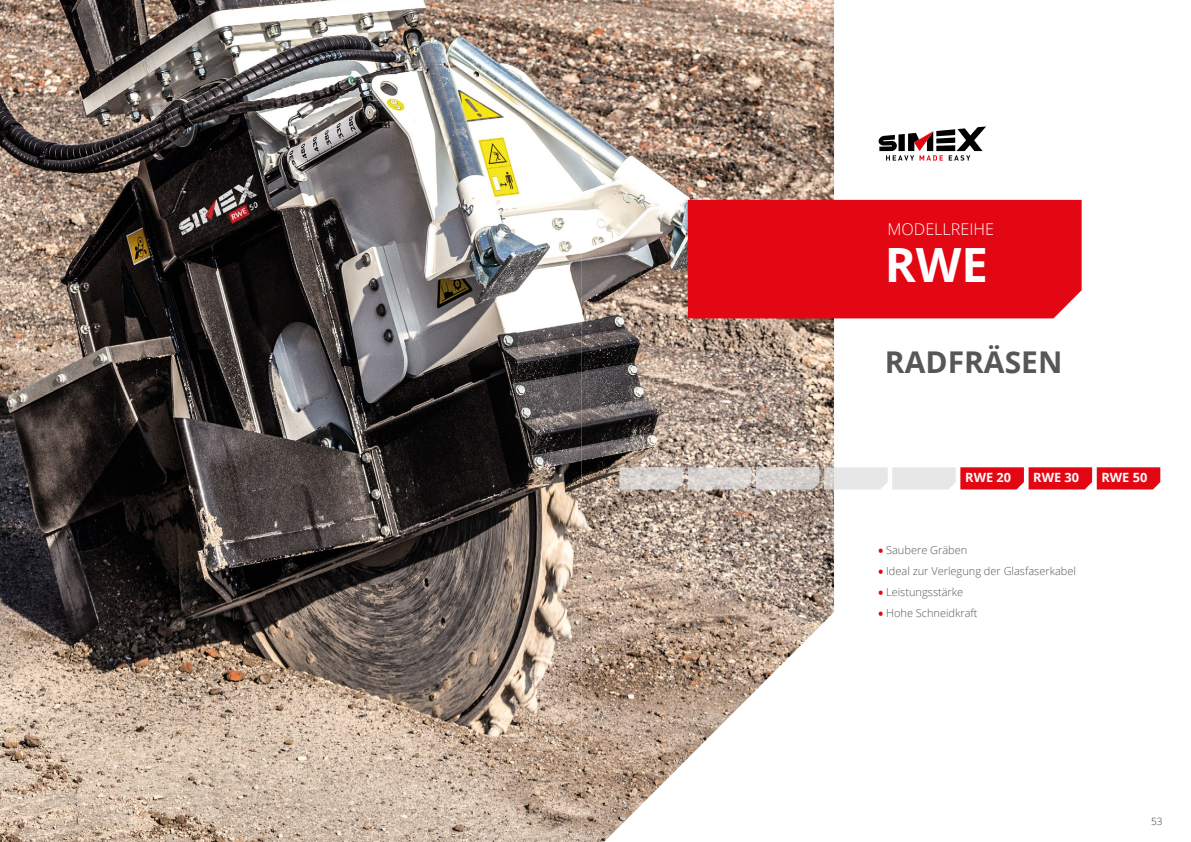
<style>
.page{position:relative;width:1191px;height:842px;background:#fff}
.page>*{position:absolute;margin:0;border:0;box-sizing:border-box;transform-origin:0 0}
.t1{font:700 47.2px "Open Sans";color:#fff}
.t2{font:700 30px "Open Sans";color:#575756}
.t3{font:300 16.2px "Open Sans";color:#fff}
.t4{font:700 12.8px "Open Sans";color:#fff}
.t5{font:300 11px "Open Sans";color:#575756}
.t6{font:300 10px "Open Sans";color:#3c3c3b}
.s1{font-weight:800;font-size:12px;color:#e30613}
</style>
<div class="page">
<img style="left:0;top:0;width:581px;height:842px">
<img style="left:581px;top:0;width:253px;height:842px">
<div style="left:688px;top:200px;width:393px;height:118px;background:#e30613"></div>
<svg style="left:878px;top:126px;width:108px;height:35px"></svg>
<svg style="left:619px;top:467px;width:541px;height:22px;background:#de9193"></svg>
<p class="t3" style="left:887px;top:218px;width:108px">MODELLREIHE</p>
<p class="t1" style="left:884px;top:231px;width:105px">RWE</p>
<p class="t2" style="left:885px;top:341px;width:179px">RADFRÄSEN</p>
<p class="t4" style="left:965px;top:468px;width:47px">RWE 20</p>
<p class="t4" style="left:1033px;top:468px;width:47px">RWE 30</p>
<p class="t4" style="left:1101px;top:468px;width:47px">RWE 50</p>
<p class="t5" style="left:878px;top:543px;width:90px"><span class="s1">•</span> Saubere Gräben</p>
<p class="t5" style="left:878px;top:563px;width:199px"><span class="s1">•</span> Ideal zur Verlegung der Glasfaserkabel</p>
<p class="t5" style="left:878px;top:584px;width:86px"><span class="s1">•</span> Leistungsstärke</p>
<p class="t5" style="left:878px;top:605px;width:100px"><span class="s1">•</span> Hohe Schneidkraft</p>
<p class="t6" style="left:1151px;top:814px;width:13px">53</p>
</div>
